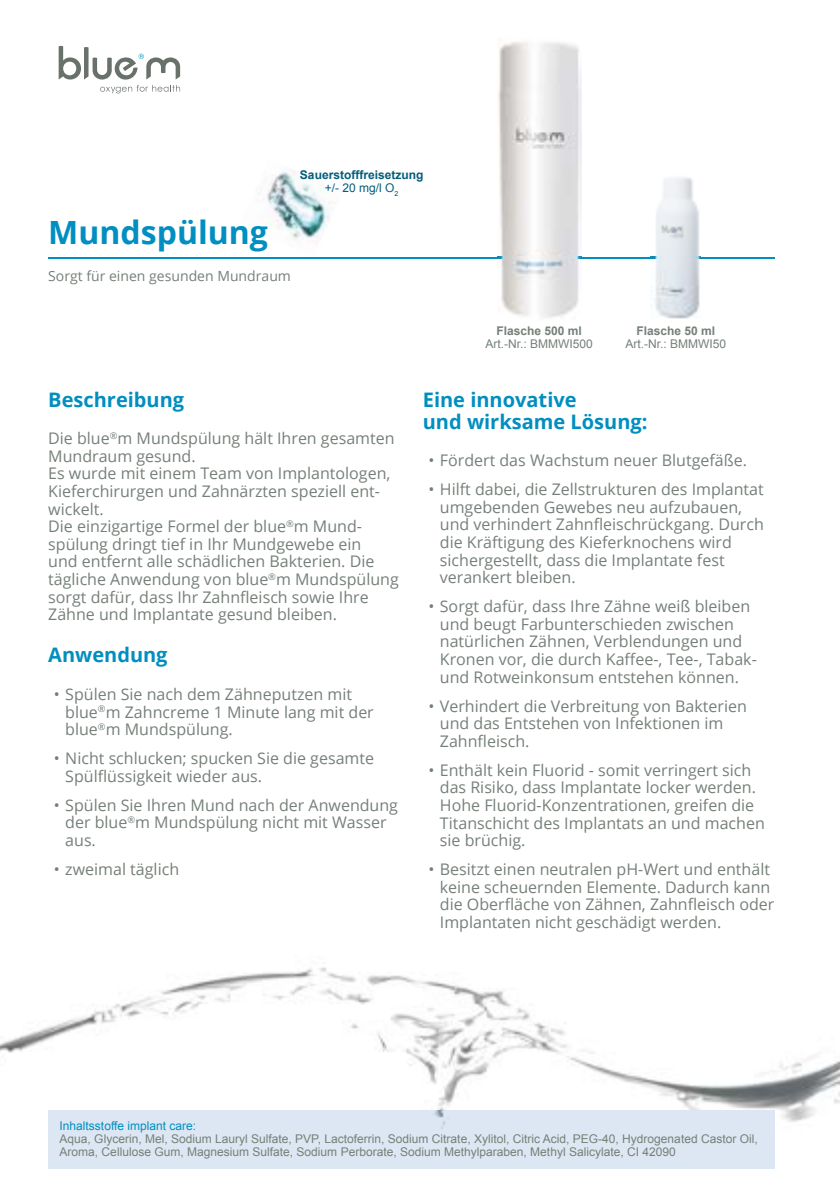
<style>
.page{position:relative;width:840px;height:1191px;background:#fff}
.page>*{position:absolute;margin:0;border:0;box-sizing:border-box;transform-origin:0 0}
.t1{font:700 32px "Open Sans";color:#018ec0}
.t2{font:700 20px/22px "Open Sans";color:#018ec0}
.t3{font:16px/17.6px "Open Sans";color:#758078}
.t4{font:14px "Open Sans";color:#758078}
.t5{font:12px/13.2px "Arial";color:#758078}
.t6{font:700 12px/13.2px "Arial";color:#035e7c;text-align:center}
.t7{font:12px "Arial";color:#018ec0}
.t8{font:700 12px "Arial";color:#758078}
.s1{font-weight:400}
</style>
<div class="page">
<img style="left:0;top:967px;width:839px;height:193px">
<img style="left:267px;top:169px;width:68px;height:74px">
<div style="left:48px;top:1160px;width:726px;height:8px;background:#dce7f4"></div>
<div style="left:48px;top:1110px;width:726px;height:50px;background:#dce7f3"></div>
<svg style="left:59px;top:46px;width:121px;height:47px"></svg>
<hr style="left:48px;top:257px;width:726px;height:2px;background:#008fc3">
<img style="left:497px;top:41px;width:84px;height:277px">
<img style="left:497px;top:257px;width:84px;height:2px">
<img style="left:650px;top:177px;width:50px;height:142px">
<img style="left:650px;top:257px;width:50px;height:2px">
<h1 class="t1" style="left:48px;top:210px;width:221px">Mundspülung</h1>
<p class="t4" style="left:48px;top:266px;width:244px">Sorgt für einen gesunden Mundraum</p>
<p class="t6" style="left:300px;top:168px;width:125px">Sauerstofffreisetzung <span class="s1">+/- 20 mg/l O</span><sub>2</sub></p>
<p class="t8" style="left:496px;top:323px;width:87px">Flasche 500 ml</p>
<p class="t5" style="left:485px;top:337px;width:109px">Art.-Nr.: BMMWI500</p>
<p class="t8" style="left:636px;top:323px;width:80px">Flasche 50 ml</p>
<p class="t5" style="left:625px;top:337px;width:102px">Art.-Nr.: BMMWI50</p>
<p class="t2" style="left:48px;top:388px;width:137px">Beschreibung</p>
<p class="t3" style="left:48px;top:429px;width:352px">Die blue<sup>®</sup>m Mundspülung hält Ihren gesamten Mundraum gesund.<br>Es wurde mit einem Team von Implantologen, Kieferchirurgen und Zahnärzten speziell ent&shy;wickelt.<br>Die einzigartige Formel der blue<sup>®</sup>m Mund&shy;spülung dringt tief in Ihr Mundgewebe ein<br>und entfernt alle schädlichen Bakterien. Die tägliche Anwendung von blue<sup>®</sup>m Mundspülung sorgt dafür, dass Ihr Zahnfleisch sowie Ihre Zähne und Implantate gesund bleiben.</p>
<p class="t2" style="left:48px;top:643px;width:121px">Anwendung</p>
<p class="t3" style="left:65px;top:685px;width:310px;text-indent:-11px">• Spülen Sie nach dem Zähneputzen mit blue<sup>®</sup>m Zahncreme 1 Minute lang mit der blue<sup>®</sup>m Mundspülung.</p>
<p class="t3" style="left:65px;top:749px;width:310px;text-indent:-11px">• Nicht schlucken; spucken Sie die gesamte<br>Spülflüssigkeit wieder aus.</p>
<p class="t3" style="left:65px;top:795px;width:334px;text-indent:-11px">• Spülen Sie Ihren Mund nach der Anwendung der blue<sup>®</sup>m Mundspülung nicht mit Wasser aus.</p>
<p class="t3" style="left:54px;top:859px;width:127px">• zweimal täglich</p>
<p class="t2" style="left:422px;top:388px;width:226px">Eine innovative<br>und wirksame Lösung:</p>
<p class="t3" style="left:428px;top:451px;width:320px">• Fördert das Wachstum neuer Blutgefäße.</p>
<p class="t3" style="left:439px;top:480px;width:325px;text-indent:-11px">• Hilft dabei, die Zellstrukturen des Implantat umgebenden Gewebes neu aufzubauen, und verhindert Zahnfleischrückgang. Durch die Kräftigung des Kieferknochens wird sichergestellt, dass die Implantate fest verankert bleiben.</p>
<p class="t3" style="left:439px;top:597px;width:318px;text-indent:-11px">• Sorgt dafür, dass Ihre Zähne weiß bleiben und beugt Farbunterschieden zwischen natürlichen Zähnen, Verblendungen und Kronen vor, die durch Kaffee-, Tee-, Tabak&shy;und Rotweinkonsum entstehen können.</p>
<p class="t3" style="left:439px;top:696px;width:308px;text-indent:-11px">• Verhindert die Verbreitung von Bakterien und das Entstehen von Infektionen im<br>Zahnfleisch.</p>
<p class="t3" style="left:439px;top:760px;width:326px;text-indent:-11px">• Enthält kein Fluorid - somit verringert sich das Risiko, dass Implantate locker werden.<br>Hohe Fluorid-Konzentrationen, greifen die Titanschicht des Implantats an und machen sie brüchig.</p>
<p class="t3" style="left:439px;top:860px;width:336px;text-indent:-11px">• Besitzt einen neutralen pH-Wert und enthält keine scheuernden Elemente. Dadurch kann die Oberfläche von Zähnen, Zahnfleisch oder Implantaten nicht geschädigt werden.</p>
<p class="t7" style="left:60px;top:1117px;width:138px">Inhaltsstoffe implant care:</p>
<p class="t5" style="left:60px;top:1132px;width:699px">Aqua, Glycerin, Mel, Sodium Lauryl Sulfate, PVP, Lactoferrin, Sodium Citrate, Xylitol, Citric Acid, PEG-40, Hydrogenated Castor Oil,<br>Aroma, Cellulose Gum, Magnesium Sulfate, Sodium Perborate, Sodium Methylparaben, Methyl Salicylate, CI 42090</p>
</div>
